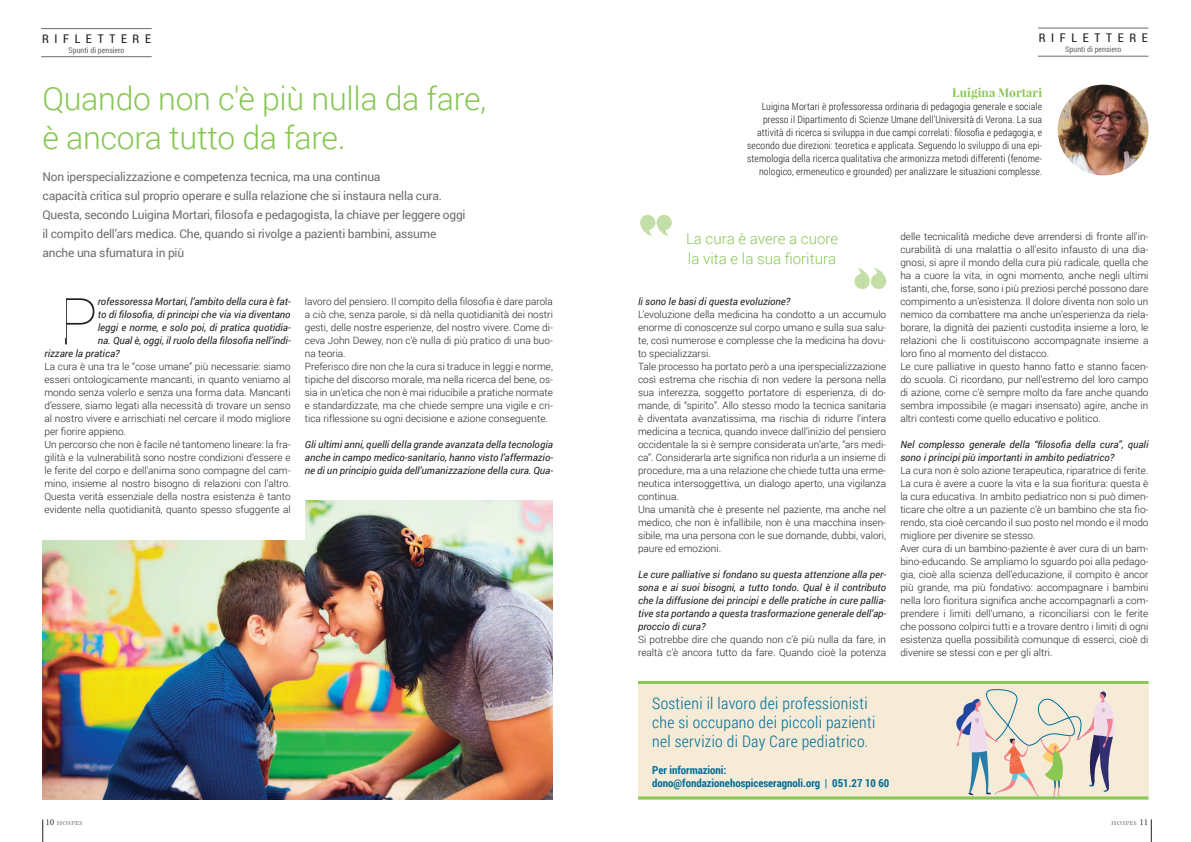
<style>
.page{position:relative;width:1191px;height:842px;background:#fff}
.page>*{position:absolute;margin:0;border:0;box-sizing:border-box;transform-origin:0 0}
.t1{font:100 64.9px "Roboto";color:#231f20}
.t2{font:300 32px/39px "Roboto";letter-spacing:-.01em;color:#89c755}
.t3{font:300 16px/19px "Roboto Condensed";letter-spacing:.02em;color:#006e9b}
.t4{font:300 15px/20px "Roboto";color:#89c755}
.t5{font:12px/19px "Roboto";letter-spacing:-.02em;color:#6c6d70}
.t6{font:12px "Roboto Condensed";letter-spacing:.47em;color:#231f20}
.t7{font:700 12px "Playfair Display";letter-spacing:.01em;color:#89c755}
.t8{font:700 11px/13px "Roboto Condensed";color:#006e9b}
.t9{font:300 10px/13px "Roboto";color:#231f20}
.t10{font:italic 10px/13px "Roboto";color:#231f20;text-align:justify}
.t11{font:300 10px/13px "Roboto Condensed";letter-spacing:.01em;color:#231f20;text-align:right}
.t12{font:9px "Adobe Garamond Pro";letter-spacing:.01em;color:#808285}
.t13{font:8px "Roboto Condensed";color:#6c6d70}
.s1{color:#231f20}
</style>
<div class="page">
<svg style="left:43px;top:819px;width:1px;height:23px"></svg>
<svg style="left:1151px;top:819px;width:1px;height:23px"></svg>
<hr style="left:638px;top:799px;width:318px;height:1px;background:#231f20">
<div style="left:638px;top:682px;width:510px;height:117px;background:#f5ebd6"></div>
<hr style="left:638px;top:681px;width:510px;height:3px;background:#89c755">
<hr style="left:638px;top:796px;width:510px;height:3px;background:#89c755">
<svg style="left:956px;top:689px;width:159px;height:109px"></svg>
<hr style="left:1037px;top:28px;width:111px;height:1px;background:#6c6d70">
<hr style="left:1037px;top:56px;width:111px;height:1px;background:#6c6d70">
<img style="left:1057px;top:85px;width:91px;height:90px;border-radius:45px">
<svg style="left:640px;top:215px;width:32px;height:21px"></svg>
<svg style="left:854px;top:268px;width:32px;height:21px"></svg>
<hr style="left:41px;top:28px;width:111px;height:1px;background:#6c6d70">
<hr style="left:41px;top:56px;width:111px;height:1px;background:#6c6d70">
<img style="left:43px;top:500px;width:510px;height:299px">
<div style="left:24px;top:426px;width:281px;height:113px;background:#fff"></div>
<p class="t6" style="left:42px;top:30px;width:110px">RIFLETTERE</p>
<p class="t13" style="left:69px;top:44px;width:57px">Spunti di pensiero</p>
<h2 class="t2" style="left:43px;top:78px;width:445px">Quando non c'è più nulla da fare, è ancora tutto da fare.</h2>
<p class="t5" style="left:43px;top:167px;width:424px">Non iperspecializzazione e competenza tecnica, ma una continua<br>capacità critica sul proprio operare e sulla relazione che si instaura nella cura.<br>Questa, secondo Luigina Mortari, filosofa e pedagogista, la chiave per leggere oggi il compito dell’ars medica. Che, quando si rivolge a pazienti bambini, assume anche una sfumatura in più</p>
<p class="t9" style="left:305px;top:295px;width:250px">lavoro del pensiero. Il compito della filosofia è dare parola a ciò che, senza parole, si dà nella quotidianità dei nostri gesti, delle nostre esperienze, del nostro vivere. Come di&shy;ceva John Dewey, non c’è nulla di più pratico di una buo&shy;na teoria.<br>Preferisco dire non che la cura si traduce in leggi e norme, tipiche del discorso morale, ma nella ricerca del bene, os&shy;sia in un’etica che non è mai riducibile a pratiche normate e standardizzate, ma che chiede sempre una vigile e cri&shy;tica riflessione su ogni decisione e azione conseguente.</p>
<p class="t10" style="left:305px;top:438px;width:250px">Gli ultimi anni, quelli della grande avanzata della tecnologia anche in campo medico-sanitario, hanno visto l’affermazio&shy;ne di un principio guida dell’umanizzazione della cura. Qua-</p>
<h1 class="t1" style="left:59px;top:276px;width:40px">P</h1>
<p class="t10" style="left:98px;top:295px;width:194px">rofessoressa Mortari, l’ambito della cura è fat-</p>
<p class="t10" style="left:98px;top:308px;width:194px">to di filosofia, di principi che via via diventano</p>
<p class="t10" style="left:98px;top:321px;width:194px">leggi e norme, e solo poi, di pratica quotidia-</p>
<p class="t10" style="left:98px;top:334px;width:194px">na. Qual è, oggi, il ruolo della filosofia nell’indi-</p>
<p class="t10" style="left:44px;top:347px;width:77px">rizzare la pratica?</p>
<p class="t9" style="left:44px;top:360px;width:248px">La cura è una tra le “cose umane” più necessarie: siamo esseri ontologicamente mancanti, in quanto veniamo al mondo senza volerlo e senza una forma data. Mancanti d’essere, siamo legati alla necessità di trovare un senso al nostro vivere e arrischiati nel cercare il modo migliore per fiorire appieno.<br>Un percorso che non è facile né tantomeno lineare: la fra&shy;gilità e la vulnerabilità sono nostre condizioni d’essere e le ferite del corpo e dell’anima sono compagne del cam&shy;mino, insieme al nostro bisogno di relazioni con l’altro.<br>Questa verità essenziale della nostra esistenza è tanto evidente nella quotidianità, quanto spesso sfuggente al</p>
<p class="t6" style="left:1038px;top:30px;width:110px">RIFLETTERE</p>
<p class="t13" style="left:1065px;top:44px;width:57px">Spunti di pensiero</p>
<p class="t7" style="left:952px;top:85px;width:91px">Luigina Mortari</p>
<p class="t11" style="left:747px;top:100px;width:296px">Luigina Mortari è professoressa ordinaria di pedagogia generale e sociale presso il Dipartimento di Scienze Umane dell’Università di Verona. La sua attività di ricerca si sviluppa in due campi correlati: filosofia e pedagogia, e secondo due direzioni: teoretica e applicata. Seguendo lo sviluppo di una epi&shy;stemologia della ricerca qualitativa che armonizza metodi differenti (fenome&shy;nologico, ermeneutico e grounded) per analizzare le situazioni complesse.</p>
<h3 class="t4" style="left:686px;top:228px;width:154px">La cura è avere a cuore la vita e la sua fioritura</h3>
<p class="t10" style="left:638px;top:295px;width:154px">li sono le basi di questa evoluzione?</p>
<p class="t9" style="left:638px;top:308px;width:250px">L’evoluzione della medicina ha condotto a un accumulo enorme di conoscenze sul corpo umano e sulla sua salu&shy;te, così numerose e complesse che la medicina ha dovu&shy;to specializzarsi.<br>Tale processo ha portato però a una iperspecializzazione così estrema che rischia di non vedere la persona nella sua interezza, soggetto portatore di esperienza, di do&shy;mande, di “spirito”. Allo stesso modo la tecnica sanitaria è diventata avanzatissima, ma rischia di ridurre l’intera medicina a tecnica, quando invece dall’inizio del pensiero occidentale la si è sempre considerata un’arte, “ars medi&shy;ca”. Considerarla arte significa non ridurla a un insieme di procedure, ma a una relazione che chiede tutta una erme&shy;neutica intersoggettiva, un dialogo aperto, una vigilanza continua.<br>Una umanità che è presente nel paziente, ma anche nel medico, che non è infallibile, non è una macchina insen&shy;sibile, ma una persona con le sue domande, dubbi, valori, paure ed emozioni.</p>
<p class="t10" style="left:638px;top:568px;width:250px">Le cure palliative si fondano su questa attenzione alla per&shy;sona e ai suoi bisogni, a tutto tondo. Qual è il contributo che la diffusione dei principi e delle pratiche in cure pallia&shy;tive sta portando a questa trasformazione generale dell’ap&shy;proccio di cura?</p>
<p class="t9" style="left:638px;top:633px;width:250px">Si potrebbe dire che quando non c’è più nulla da fare, in realtà c’è ancora tutto da fare. Quando cioè la potenza</p>
<p class="t9" style="left:900px;top:230px;width:250px">delle tecnicalità mediche deve arrendersi di fronte all’in&shy;curabilità di una malattia o all’esito infausto di una dia&shy;gnosi, si apre il mondo della cura più radicale, quella che ha a cuore la vita, in ogni momento, anche negli ultimi istanti, che, forse, sono i più preziosi perché possono dare compimento a un’esistenza. Il dolore diventa non solo un nemico da combattere ma anche un’esperienza da riela&shy;borare, la dignità dei pazienti custodita insieme a loro, le relazioni che li costituiscono accompagnate insieme a loro fino al momento del distacco.<br>Le cure palliative in questo hanno fatto e stanno facen&shy;do scuola. Ci ricordano, pur nell’estremo del loro campo di azione, come c’è sempre molto da fare anche quando sembra impossibile (e magari insensato) agire, anche in altri contesti come quello educativo e politico.</p>
<p class="t10" style="left:900px;top:438px;width:250px">Nel complesso generale della “filosofia della cura”, quali sono i principi più importanti in ambito pediatrico?</p>
<p class="t9" style="left:900px;top:464px;width:250px">La cura non è solo azione terapeutica, riparatrice di ferite.<br>La cura è avere a cuore la vita e la sua fioritura: questa è la cura educativa. In ambito pediatrico non si può dimen&shy;ticare che oltre a un paziente c’è un bambino che sta fio&shy;rendo, sta cioè cercando il suo posto nel mondo e il modo migliore per divenire se stesso.<br>Aver cura di un bambino-paziente è aver cura di un bam&shy;bino-educando. Se ampliamo lo sguardo poi alla pedago&shy;gia, cioè alla scienza dell’educazione, il compito è ancor più grande, ma più fondativo: accompagnare i bambini nella loro fioritura significa anche accompagnarli a com&shy;prendere i limiti dell’umano, a riconciliarsi con le ferite che possono colpirci tutti e a trovare dentro i limiti di ogni esistenza quella possibilità comunque di esserci, cioè di divenire se stessi con e per gli altri.</p>
<h3 class="t3" style="left:652px;top:693px;width:225px">Sostieni il lavoro dei professionisti che si occupano dei piccoli pazienti nel servizio di Day Care pediatrico.</h3>
<p class="t8" style="left:652px;top:763px;width:238px">Per informazioni: dono@fondazionehospiceseragnoli.org | 051.27 10 60</p>
<p class="t12" style="left:45px;top:817px;width:39px"><span class="s1">10</span> hospes</p>
<p class="t12" style="left:1111px;top:817px;width:39px">hospes <span class="s1">11</span></p>
</div>
